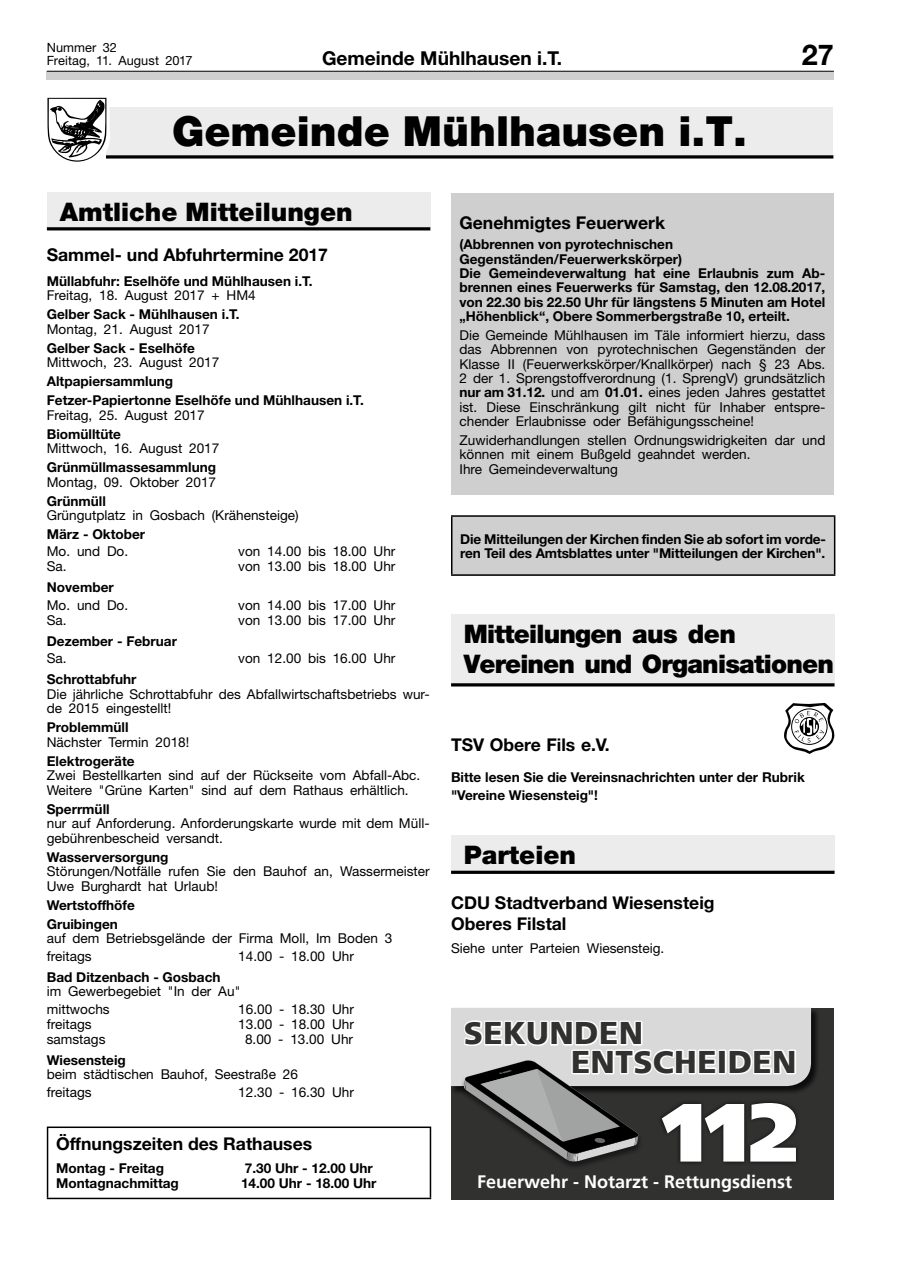
<style>
.page{position:relative;width:902px;height:1280px;background:#fff}
.page>*{position:absolute;margin:0;border:0;box-sizing:border-box;transform-origin:0 0}
.t1{font:900 82.5px "Frutiger";color:#fff}
.t2{font:900 41.55px "Helvetica Neue";color:#000}
.t3{font:900 31.35px/28.8px "Frutiger";letter-spacing:.015em;color:#313130}
.t4{font:700 28.8px "Helvetica Neue";color:#000}
.t5{font:900 25.65px/30.6px "Helvetica Neue";letter-spacing:-.03em;color:#000}
.t6{font:900 25.65px "Helvetica Neue";color:#000}
.t7{font:700 19.2px "Helvetica Neue";color:#000}
.t8{font:700 18px "Frutiger";color:#fff}
.t9{font:700 17.55px/21.1px "Helvetica Neue";color:#000}
.t10{font:13.65px/14.4px "Helvetica Neue";color:#000}
.t11{font:700 13.65px/14.4px "Helvetica Neue";color:#000}
.t12{font:12.75px/13.2px "Helvetica Neue";letter-spacing:.005em;color:#000}
.s1{font-weight:700}
</style>
<div class="page">
<div style="left:47px;top:71px;width:786px;height:8px;background:#cfcfcf"></div>
<hr style="left:47px;top:71px;width:786px;height:1px;background:#000">
<div style="left:47px;top:192px;width:383px;height:38px;background:#ececed"></div>
<hr style="left:47px;top:227px;width:383px;height:3px;background:#000">
<hr style="left:47px;top:1126px;width:384px;height:2px;background:#000">
<hr style="left:47px;top:1128px;width:1px;height:70px;background:#000">
<hr style="left:429px;top:1128px;width:2px;height:70px;background:#000">
<hr style="left:47px;top:1198px;width:384px;height:1px;background:#000">
<div style="left:451px;top:193px;width:382px;height:302px;background:#cfcfcf"></div>
<div style="left:451px;top:516px;width:383px;height:59px;background:#cfcfcf"></div>
<hr style="left:451px;top:515px;width:384px;height:2px;background:#000">
<hr style="left:451px;top:517px;width:1px;height:57px;background:#000">
<hr style="left:833px;top:517px;width:2px;height:57px;background:#000">
<hr style="left:451px;top:574px;width:384px;height:2px;background:#000">
<div style="left:451px;top:614px;width:383px;height:72px;background:#ececed"></div>
<hr style="left:451px;top:683px;width:383px;height:3px;background:#000">
<svg style="left:784px;top:703px;width:50px;height:51px"></svg>
<div style="left:451px;top:835px;width:383px;height:39px;background:#ececed"></div>
<hr style="left:451px;top:871px;width:383px;height:3px;background:#000">
<div style="left:67px;top:107px;width:766px;height:51px;background:#ececed"></div>
<hr style="left:67px;top:155px;width:766px;height:3px;background:#000">
<div style="left:47px;top:106px;width:63px;height:62px;background:#fff;border-radius:30px"></div>
<svg style="left:106px;top:107px;width:4px;height:29px"></svg>
<svg style="left:47px;top:98px;width:59px;height:64px"></svg>
<div style="left:451px;top:1008px;width:382px;height:191px;background:#313130"></div>
<div style="left:450px;top:1007px;width:370px;height:88px;background:#000;opacity:.75"></div>
<div style="left:657px;top:1099px;width:143px;height:67px;background:#000;opacity:.75"></div>
<div style="left:459px;top:1060px;width:183px;height:110px;background:#000;opacity:.5"></div>
<svg style="left:451px;top:1008px;width:360px;height:153px"></svg>
<p class="t12" style="left:47px;top:40px;width:147px">Nummer 32<br>Freitag, 11. August 2017</p>
<h3 class="t7" style="left:322px;top:46px;width:242px">Gemeinde Mühlhausen i.T.</h3>
<h3 class="t4" style="left:801px;top:37px;width:33px">27</h3>
<h2 class="t2" style="left:172px;top:106px;width:576px">Gemeinde Mühlhausen i.T.</h2>
<h3 class="t6" style="left:60px;top:196px;width:294px">Amtliche Mitteilungen</h3>
<p class="t9" style="left:47px;top:243px;width:283px">Sammel- und Abfuhrtermine 2017</p>
<p class="t11" style="left:47px;top:273px;width:267px">Müllabfuhr: Eselhöfe und Mühlhausen i.T.</p>
<p class="t10" style="left:47px;top:288px;width:210px">Freitag, 18. August 2017 + HM4</p>
<p class="t11" style="left:47px;top:307px;width:194px">Gelber Sack - Mühlhausen i.T.</p>
<p class="t10" style="left:47px;top:322px;width:164px">Montag, 21. August 2017</p>
<p class="t11" style="left:47px;top:340px;width:150px">Gelber Sack - Eselhöfe</p>
<p class="t10" style="left:47px;top:355px;width:174px">Mittwoch, 23. August 2017</p>
<p class="t11" style="left:47px;top:372px;width:318px;line-height:18.9px">Altpapiersammlung<br>Fetzer-Papiertonne Eselhöfe und Mühlhausen i.T.</p>
<p class="t10" style="left:47px;top:407px;width:159px">Freitag, 25. August 2017</p>
<p class="t11" style="left:47px;top:426px;width:76px">Biomülltüte</p>
<p class="t10" style="left:47px;top:441px;width:174px">Mittwoch, 16. August 2017</p>
<p class="t11" style="left:47px;top:460px;width:171px">Grünmüllmassesammlung</p>
<p class="t10" style="left:47px;top:474px;width:171px">Montag, 09. Oktober 2017</p>
<p class="t11" style="left:47px;top:493px;width:61px">Grünmüll</p>
<p class="t10" style="left:47px;top:508px;width:253px">Grüngutplatz in Gosbach (Krähensteige)</p>
<p class="t11" style="left:47px;top:527px;width:100px">März - Oktober</p>
<p class="t10" style="left:47px;top:544px;width:83px">Mo. und Do.</p>
<p class="t10" style="left:238px;top:544px;width:159px">von 14.00 bis 18.00 Uhr</p>
<p class="t10" style="left:47px;top:559px;width:21px">Sa.</p>
<p class="t10" style="left:238px;top:559px;width:159px">von 13.00 bis 18.00 Uhr</p>
<p class="t11" style="left:47px;top:580px;width:68px">November</p>
<p class="t10" style="left:47px;top:597px;width:83px">Mo. und Do.</p>
<p class="t10" style="left:238px;top:597px;width:159px">von 14.00 bis 17.00 Uhr</p>
<p class="t10" style="left:47px;top:612px;width:21px">Sa.</p>
<p class="t10" style="left:238px;top:612px;width:159px">von 13.00 bis 17.00 Uhr</p>
<p class="t11" style="left:47px;top:633px;width:132px">Dezember - Februar</p>
<p class="t10" style="left:47px;top:651px;width:21px">Sa.</p>
<p class="t10" style="left:238px;top:651px;width:159px">von 12.00 bis 16.00 Uhr</p>
<p class="t11" style="left:47px;top:672px;width:91px">Schrottabfuhr</p>
<p class="t10" style="left:47px;top:686px;width:384px">Die jährliche Schrottabfuhr des Abfallwirtschaftsbetriebs wur&shy;de 2015 eingestellt!</p>
<p class="t11" style="left:47px;top:720px;width:83px">Problemmüll</p>
<p class="t10" style="left:47px;top:734px;width:144px">Nächster Termin 2018!</p>
<p class="t11" style="left:47px;top:753px;width:89px">Elektrogeräte</p>
<p class="t10" style="left:47px;top:768px;width:375px">Zwei Bestellkarten sind auf der Rückseite vom Abfall-Abc.<br>Weitere "Grüne Karten" sind auf dem Rathaus erhältlich.</p>
<p class="t11" style="left:47px;top:801px;width:64px">Sperrmüll</p>
<p class="t10" style="left:47px;top:816px;width:384px">nur auf Anforderung. Anforderungskarte wurde mit dem Müll&shy;gebührenbescheid versandt.</p>
<p class="t11" style="left:47px;top:849px;width:123px">Wasserversorgung</p>
<p class="t10" style="left:47px;top:864px;width:384px">Störungen/Notfälle rufen Sie den Bauhof an, Wassermeister<br>Uwe Burghardt hat Urlaub!</p>
<p class="t11" style="left:47px;top:895px;width:90px;line-height:18.9px">Wertstoffhöfe<br>Gruibingen</p>
<p class="t10" style="left:47px;top:929px;width:347px;line-height:17.4px">auf dem Betriebsgelände der Firma Moll, Im Boden 3 freitags</p>
<p class="t10" style="left:238px;top:948px;width:117px">14.00 - 18.00 Uhr</p>
<p class="t11" style="left:47px;top:969px;width:175px">Bad Ditzenbach - Gosbach</p>
<p class="t10" style="left:47px;top:982px;width:195px;line-height:17.4px">im Gewerbegebiet "In der Au" mittwochs</p>
<p class="t10" style="left:238px;top:1001px;width:117px">16.00 - 18.30 Uhr</p>
<p class="t10" style="left:47px;top:1016px;width:46px">freitags</p>
<p class="t10" style="left:238px;top:1016px;width:117px">13.00 - 18.00 Uhr</p>
<p class="t10" style="left:47px;top:1031px;width:60px">samstags</p>
<p class="t10" style="left:245px;top:1031px;width:110px">8.00 - 13.00 Uhr</p>
<p class="t11" style="left:47px;top:1052px;width:80px">Wiesensteig</p>
<p class="t10" style="left:47px;top:1065px;width:252px;line-height:17.4px">beim städtischen Bauhof, Seestraße 26 freitags</p>
<p class="t10" style="left:238px;top:1084px;width:117px">12.30 - 16.30 Uhr</p>
<p class="t9" style="left:56px;top:1132px;width:258px">Öffnungszeiten des Rathauses</p>
<p class="t11" style="left:56px;top:1160px;width:109px">Montag - Freitag</p>
<p class="t11" style="left:245px;top:1160px;width:129px">7.30 Uhr - 12.00 Uhr</p>
<p class="t11" style="left:56px;top:1175px;width:124px">Montagnachmittag</p>
<p class="t11" style="left:241px;top:1175px;width:137px">14.00 Uhr - 18.00 Uhr</p>
<p class="t9" style="left:459px;top:211px;width:207px">Genehmigtes Feuerwerk</p>
<p class="t11" style="left:459px;top:237px;width:367px">(Abbrennen von pyrotechnischen Gegenständen/Feuerwerkskörper)<br>Die Gemeindeverwaltung hat eine Erlaubnis zum Ab&shy;brennen eines Feuerwerks für Samstag, den 12.08.2017, von 22.30 bis 22.50 Uhr für längstens 5 Minuten am Hotel „Höhenblick“, Obere Sommerbergstraße 10, erteilt.</p>
<p class="t10" style="left:459px;top:328px;width:367px;text-align:justify">Die Gemeinde Mühlhausen im Täle informiert hierzu, dass das Abbrennen von pyrotechnischen Gegenständen der Klasse II (Feuerwerkskörper/Knallkörper) nach § 23 Abs.<br>2 der 1. Sprengstoffverordnung (1. SprengV) grundsätzlich <span class="s1">nur am 31.12.</span> und am <span class="s1">01.01.</span> eines jeden Jahres gestattet ist. Diese Einschränkung gilt nicht für Inhaber entspre&shy;chender Erlaubnisse oder Befähigungsscheine!</p>
<p class="t10" style="left:459px;top:433px;width:367px">Zuwiderhandlungen stellen Ordnungswidrigkeiten dar und können mit einem Bußgeld geahndet werden.<br>Ihre Gemeindeverwaltung</p>
<p class="t11" style="left:460px;top:531px;width:367px">Die Mitteilungen der Kirchen finden Sie ab sofort im vorde&shy;ren Teil des Amtsblattes unter "Mitteilungen der Kirchen".</p>
<h3 class="t5" style="left:464px;top:618px;width:372px">Mitteilungen aus den<br>Vereinen und Organisationen</h3>
<p class="t9" style="left:451px;top:733px;width:160px">TSV Obere Fils e.V.</p>
<p class="t11" style="left:451px;top:768px;width:355px;line-height:17.7px">Bitte lesen Sie die Vereinsnachrichten unter der Rubrik "Vereine Wiesensteig"!</p>
<h3 class="t6" style="left:464px;top:840px;width:114px">Parteien</h3>
<p class="t9" style="left:451px;top:892px;width:265px">CDU Stadtverband Wiesensteig<br>Oberes Filstal</p>
<p class="t10" style="left:451px;top:940px;width:215px">Siehe unter Parteien Wiesensteig.</p>
<h3 class="t3" style="left:571px;top:1018px;width:227px;text-indent:-107px">SEKUNDEN<br>ENTSCHEIDEN</h3>
<h1 class="t1" style="left:662px;top:1082px;width:136px">112</h1>
<h3 class="t8" style="left:477px;top:1171px;width:317px">Feuerwehr - Notarzt - Rettungsdienst</h3>
</div>
